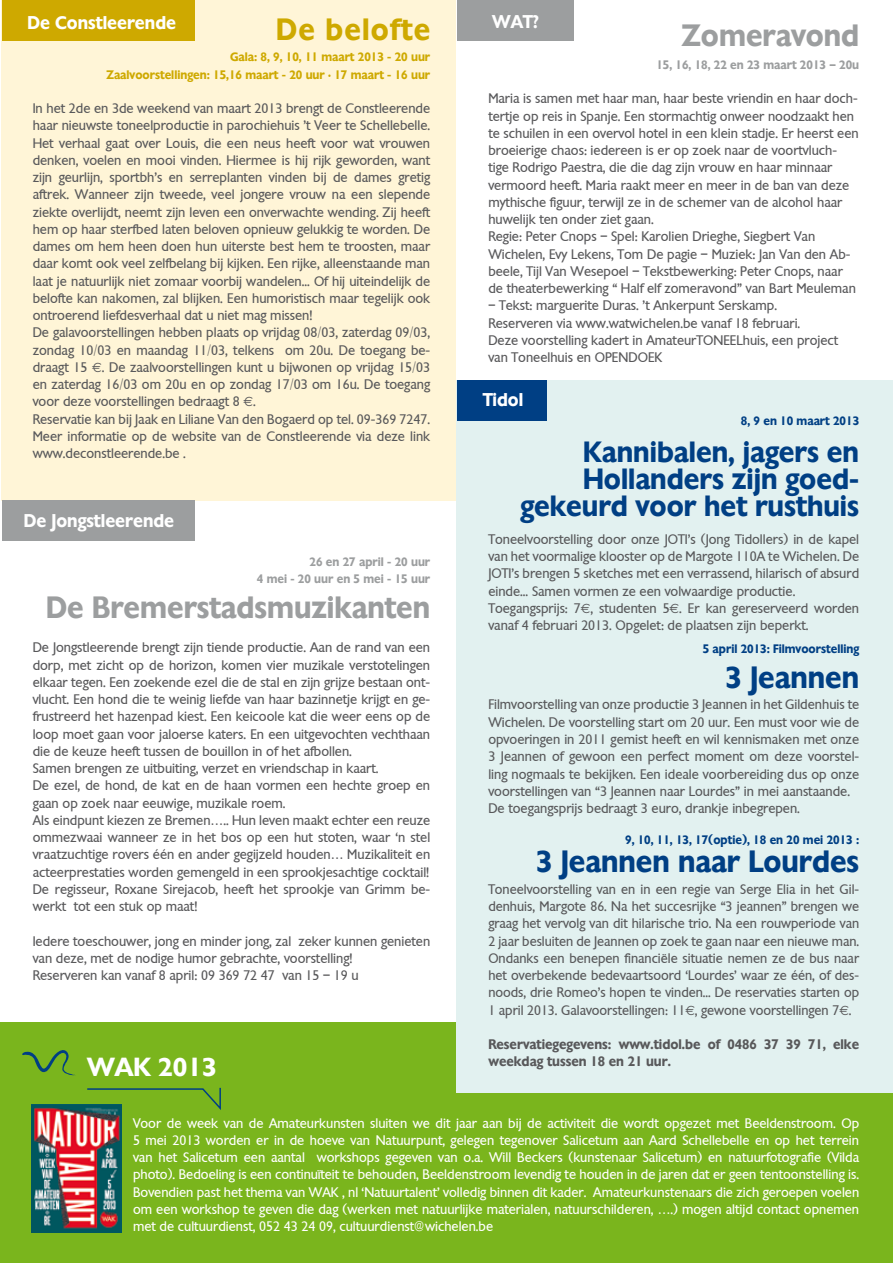
<style>
.page{position:relative;width:893px;height:1263px;background:#fff}
.page>*{position:absolute;margin:0;border:0;box-sizing:border-box;transform-origin:0 0}
.t1{font:600 30px "Chantilly";color:#9c9e9f;scale:.95 1}
.t2{font:600 30px "Chantilly";color:#003f84;scale:.95 1}
.t3{font:600 30px "Chantilly";letter-spacing:.04em;color:#cea900;scale:.95 1}
.t4{font:600 28.5px/27px "Chantilly";color:#003f84;text-align:right;scale:.95 1}
.t5{font:600 25.5px "Chantilly";color:#fff}
.t6{font:600 18px "Chantilly";color:#fff;scale:.95 1}
.t7{font:13.5px/17.2px "Chantilly";color:#58585a;scale:.95 1}
.t8{font:13.5px/17.2px "Chantilly";color:#fff;text-align:justify;scale:.95 1}
.t9{font:13.5px/17.2px "Chantilly";color:#58585a;text-align:justify;scale:.94 1}
.t10{font:600 13.5px/17.2px "Chantilly";color:#58585a;scale:.95 1}
.t11{font:600 12px/17.2px "Chantilly";color:#cea900;text-align:right;scale:.95 1}
.t12{font:600 12px "Chantilly";color:#003f84;scale:.95 1}
.t13{font:600 12px/17.2px "Chantilly";color:#9c9e9f;text-align:right;scale:.95 1}
.s1{font-family:"Euro Sans Std"}
</style>
<div class="page">
<div style="left:0;top:1022px;width:457px;height:192px;background:#7ab51d"></div>
<div style="left:0;top:1093px;width:893px;height:170px;background:#7ab51d"></div>
<div style="left:2px;top:0;width:454px;height:501px;background:#fff5d7"></div>
<div style="left:456px;top:380px;width:437px;height:713px;background:#e2f1f0"></div>
<svg style="left:22px;top:1050px;width:53px;height:25px"></svg>
<svg style="left:86px;top:1087px;width:135px;height:25px"></svg>
<img style="left:31px;top:1105px;width:90px;height:127px">
<div style="left:2px;top:0;width:193px;height:40px;background:#cea900"></div>
<div style="left:2px;top:501px;width:193px;height:40px;background:#9c9e9f"></div>
<div style="left:457px;top:380px;width:89px;height:41px;background:#003f84"></div>
<div style="left:457px;top:0;width:117px;height:40px;background:#9c9e9f"></div>
<h3 class="t6" style="left:28px;top:10px;width:158px">De Constleerende</h3>
<h1 class="t3" style="left:276px;top:9px;width:164px">De belofte</h1>
<p class="t11" style="left:106px;top:48px;width:342px">Gala: 8, 9, 10, 11 maart 2013 - 20 uur<br>Zaalvoorstellingen: 15,16 maart - 20 uur • 17 maart - 16 uur</p>
<p class="t7" style="left:33px;top:100px;width:420px">In het 2de en 3de weekend van maart 2013 brengt de Constleerende haar nieuwste toneelproductie in parochiehuis ’t Veer te Schellebelle.<br>Het verhaal gaat over Louis, die een neus heeft voor wat vrouwen denken, voelen en mooi vinden. Hiermee is hij rijk geworden, want zijn geurlijn, sportbh’s en serreplanten vinden bij de dames gretig aftrek. Wanneer zijn tweede, veel jongere vrouw na een slepende ziekte overlijdt, neemt zijn leven een onverwachte wending. Zij heeft hem op haar sterfbed laten beloven opnieuw gelukkig te worden. De dames om hem heen doen hun uiterste best hem te troosten, maar daar komt ook veel zelfbelang bij kijken. Een rijke, alleenstaande man laat je natuurlijk niet zomaar voorbij wandelen... Of hij uiteindelijk de belofte kan nakomen, zal blijken. Een humoristisch maar tegelijk ook ontroerend liefdesverhaal dat u niet mag missen!<br>De galavoorstellingen hebben plaats op vrijdag 08/03, zaterdag 09/03, zondag 10/03 en maandag 11/03, telkens om 20u. De toegang be&shy;draagt 15 <span class="s1">€</span>. De zaalvoorstellingen kunt u bijwonen op vrijdag 15/03 en zaterdag 16/03 om 20u en op zondag 17/03 om 16u. De toegang voor deze voorstellingen bedraagt 8 <span class="s1">€</span>.<br>Reservatie kan bij Jaak en Liliane Van den Bogaerd op tel. 09-369 7247.<br>Meer informatie op de website van de Constleerende via deze link www.deconstleerende.be .</p>
<h3 class="t6" style="left:24px;top:509px;width:160px">De Jongstleerende</h3>
<p class="t13" style="left:257px;top:553px;width:184px">26 en 27 april - 20 uur<br>4 mei - 20 uur en 5 mei - 15 uur</p>
<h1 class="t1" style="left:46px;top:587px;width:406px">De Bremerstadsmuzikanten</h1>
<p class="t7" style="left:33px;top:639px;width:420px">De Jongstleerende brengt zijn tiende productie. Aan de rand van een dorp, met zicht op de horizon, komen vier muzikale verstotelingen elkaar tegen. Een zoekende ezel die de stal en zijn grijze bestaan ont&shy;vlucht. Een hond die te weinig liefde van haar bazinnetje krijgt en ge&shy;frustreerd het hazenpad kiest. Een keicoole kat die weer eens op de loop moet gaan voor jaloerse katers. En een uitgevochten vechthaan die de keuze heeft tussen de bouillon in of het afbollen.<br>Samen brengen ze uitbuiting, verzet en vriendschap in kaart.<br>De ezel, de hond, de kat en de haan vormen een hechte groep en gaan op zoek naar eeuwige, muzikale roem.<br>Als eindpunt kiezen ze Bremen….. Hun leven maakt echter een reuze ommezwaai wanneer ze in het bos op een hut stoten, waar ‘n stel vraatzuchtige rovers één en ander gegijzeld houden… Muzikaliteit en acteerprestaties worden gemengeld in een sprookjesachtige cocktail!<br>De regisseur, Roxane Sirejacob, heeft het sprookje van Grimm be&shy;werkt tot een stuk op maat!</p>
<p class="t7" style="left:33px;top:932px;width:420px">Iedere toeschouwer, jong en minder jong, zal zeker kunnen genieten van deze, met de nodige humor gebrachte, voorstelling!<br>Reserveren kan vanaf 8 april: 09 369 72 47 van 15 – 19 u</p>
<h3 class="t5" style="left:87px;top:1050px;width:131px">WAK 2013</h3>
<h3 class="t6" style="left:492px;top:10px;width:51px">WAT?</h3>
<h1 class="t1" style="left:682px;top:15px;width:188px">Zomeravond</h1>
<p class="t13" style="left:656px;top:56px;width:215px">15, 16, 18, 22 en 23 maart 2013 – 20u</p>
<p class="t7" style="left:488px;top:90px;width:391px">Maria is samen met haar man, haar beste vriendin en haar doch&shy;tertje op reis in Spanje. Een stormachtig onweer noodzaakt hen te schuilen in een overvol hotel in een klein stadje. Er heerst een broeierige chaos: iedereen is er op zoek naar de voortvluch&shy;tige Rodrigo Paestra, die die dag zijn vrouw en haar minnaar vermoord heeft. Maria raakt meer en meer in de ban van deze mythische figuur, terwijl ze in de schemer van de alcohol haar huwelijk ten onder ziet gaan.<br>Regie: Peter Cnops – Spel: Karolien Drieghe, Siegbert Van Wichelen, Evy Lekens, Tom De pagie – Muziek: Jan Van den Ab&shy;beele, Tijl Van Wesepoel – Tekstbewerking: Peter Cnops, naar de theaterbewerking “ Half elf zomeravond” van Bart Meuleman</p>
<p class="t7" style="left:488px;top:297px;width:370px">– Tekst: marguerite Duras. ’t Ankerpunt Serskamp.<br>Reserveren via www.watwichelen.be vanaf 18 februari.<br>Deze voorstelling kadert in AmateurTONEELhuis, een project van Toneelhuis en OPENDOEK</p>
<h3 class="t6" style="left:483px;top:387px;width:44px">Tidol</h3>
<p class="t12" style="left:741px;top:412px;width:126px">8, 9 en 10 maart 2013</p>
<h2 class="t4" style="left:520px;top:438px;width:358px">Kannibalen, jagers en<br>Hollanders zijn goed&shy;gekeurd voor het rusthuis</h2>
<p class="t7" style="left:488px;top:530px;width:392px">Toneelvoorstelling door onze JOTI’s (Jong Tidollers) in de kapel van het voormalige klooster op de Margote 110A te Wichelen. De JOTI’s brengen 5 sketches met een verrassend, hilarisch of absurd einde... Samen vormen ze een volwaardige productie.<br>Toegangsprijs: 7<span class="s1">€</span>, studenten 5<span class="s1">€</span>. Er kan gereserveerd worden vanaf 4 februari 2013. Opgelet: de plaatsen zijn beperkt.</p>
<p class="t12" style="left:703px;top:641px;width:166px">5 april 2013: Filmvoorstelling</p>
<h1 class="t2" style="left:725px;top:657px;width:142px">3 Jeannen</h1>
<p class="t7" style="left:488px;top:696px;width:392px">Filmvoorstelling van onze productie 3 Jeannen in het Gildenhuis te Wichelen. De voorstelling start om 20 uur. Een must voor wie de opvoeringen in 2011 gemist heeft en wil kennismaken met onze 3 Jeannen of gewoon een perfect moment om deze voorstel&shy;ling nogmaals te bekijken. Een ideale voorbereiding dus op onze voorstellingen van “3 Jeannen naar Lourdes” in mei aanstaande.<br>De toegangsprijs bedraagt 3 euro, drankje inbegrepen.</p>
<p class="t12" style="left:625px;top:831px;width:248px">9, 10, 11, 13, 17(optie), 18 en 20 mei 2013 :</p>
<h1 class="t2" style="left:536px;top:842px;width:341px">3 Jeannen naar Lourdes</h1>
<p class="t9" style="left:488px;top:880px;width:396px">Toneelvoorstelling van en in een regie van Serge Elia in het Gil&shy;denhuis, Margote 86. Na het succesrijke “3 jeannen” brengen we graag het vervolg van dit hilarische trio. Na een rouwperiode van 2 jaar besluiten de Jeannen op zoek te gaan naar een nieuwe man.<br>Ondanks een benepen financiële situatie nemen ze de bus naar het overbekende bedevaartsoord ‘Lourdes’ waar ze één, of des&shy;noods, drie Romeo’s hopen te vinden... De reservaties starten op 1 april 2013. Galavoorstellingen: 11<span class="s1">€</span>, gewone voorstellingen 7<span class="s1">€</span>.</p>
<p class="t10" style="left:488px;top:1035px;width:392px">Reservatiegegevens: www.tidol.be of 0486 37 39 71, elke weekdag tussen 18 en 21 uur.</p>
<p class="t8" style="left:133px;top:1114px;width:766px">Voor de week van de Amateurkunsten sluiten we dit jaar aan bij de activiteit die wordt opgezet met Beeldenstroom. Op 5 mei 2013 worden er in de hoeve van Natuurpunt, gelegen tegenover Salicetum aan Aard Schellebelle en op het terrein van het Salicetum een aantal workshops gegeven van o.a. Will Beckers (kunstenaar Salicetum) en natuurfotografie (Vilda photo). Bedoeling is een continuïteit te behouden, Beeldenstroom levendig te houden in de jaren dat er geen tentoonstelling is.<br>Bovendien past het thema van WAK , nl ‘Natuurtalent’ volledig binnen dit kader. Amateurkunstenaars die zich geroepen voelen om een workshop te geven die dag (werken met natuurlijke materialen, natuurschilderen, ….) mogen altijd contact opnemen met de cultuurdienst, 052 43 24 09, cultuurdienst@wichelen.be</p>
</div>
